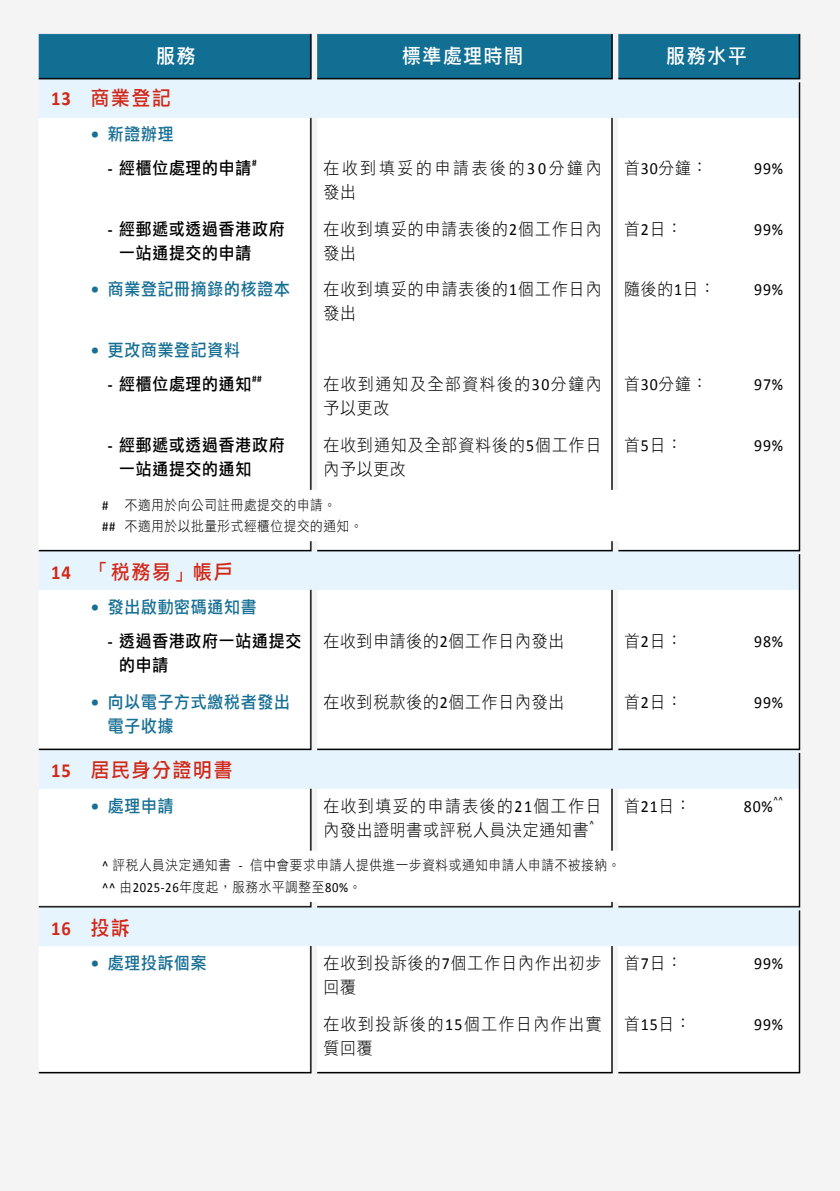
<style>
.page{position:relative;width:840px;height:1191px;background:#fff}
.page>*{position:absolute;margin:0;border:0;box-sizing:border-box;transform-origin:0 0}
.t1{font:20px "DF Li Hei HK W5";letter-spacing:.1em;color:#d1291a;scale:.93 1}
.t2{font:20px "DF Li Hei HK W5";letter-spacing:.1em;color:#fff;scale:.93 1}
.t3{font:700 20px "Calibri";color:#d1291a;scale:.93 1}
.t4{font:17px/24px "DF Hei HK W3";letter-spacing:.065em;color:#000;scale:.93 1}
.t5{font:17px/24px "DF Li Hei HK W5";letter-spacing:.05em;color:#000;scale:.93 1}
.t6{font:17px/24px "DF Li Hei HK W5";letter-spacing:.05em;color:#176f94;scale:.93 1}
.t7{font:17px/24px "DF Hei HK W3";letter-spacing:.095em;color:#000;scale:.93 1}
.t8{font:17px "Calibri";letter-spacing:.05em;color:#000;scale:.93 1}
.t9{font:17px/24px "DF Hei HK W3";letter-spacing:.17em;color:#000;scale:.93 1}
.t10{font:14px/21.6px "DF Hei HK W3";letter-spacing:.05em;color:#000;scale:.9 1}
.t11{font:700 10px "Calibri";color:#000;scale:.93 1}
.t12{font:10px "Calibri";color:#000;scale:.93 1}
.s1{font-family:"Calibri";font-weight:700}
.s2{font-family:"Calibri"}
.s3{font-family:"DF Li Hei HK W5";font-weight:400}
</style>
<div class="page">
<img style="left:0;top:0;width:839px;height:1190px">
<p class="t2" style="left:156px;top:45px;width:44px">服務</p>
<p class="t2" style="left:402px;top:45px;width:131px">標準處理時間</p>
<p class="t2" style="left:666px;top:45px;width:87px">服務水平</p>
<p class="t1" style="left:51px;top:87px;width:130px"><span class="s1">13</span> 商業登記</p>
<p class="t6" style="left:91px;top:121px;width:90px"><span class="s1">•</span> 新證辦理</p>
<p class="t5" style="left:108px;top:155px;width:156px"><span class="s1">-</span> 經櫃位處理的申請</p>
<p class="t11" style="left:252px;top:155px;width:6px">#</p>
<p class="t9" style="left:323px;top:155px;width:300px">在收到填妥的申請表後的<span class="s2">30</span>分鐘內發出</p>
<p class="t4" style="left:624px;top:155px;width:91px">首<span class="s2">30</span>分鐘：</p>
<p class="t8" style="left:753px;top:157px;width:33px">99%</p>
<p class="t5" style="left:119px;top:216px;width:179px;text-indent:-11px"><span class="s1">-</span> 經郵遞或透過香港政府一站通提交的申請</p>
<p class="t4" style="left:323px;top:216px;width:300px">在收到填妥的申請表後的<span class="s2">2</span>個工作日內發出</p>
<p class="t4" style="left:624px;top:216px;width:64px">首<span class="s2">2</span>日：</p>
<p class="t8" style="left:753px;top:218px;width:33px">99%</p>
<p class="t6" style="left:91px;top:277px;width:215px"><span class="s1">•</span> 商業登記冊摘錄的核證本</p>
<p class="t4" style="left:323px;top:277px;width:300px">在收到填妥的申請表後的<span class="s2">1</span>個工作日內發出</p>
<p class="t4" style="left:624px;top:277px;width:99px">隨後的<span class="s2">1</span>日：</p>
<p class="t8" style="left:753px;top:279px;width:33px">99%</p>
<p class="t6" style="left:91px;top:338px;width:162px"><span class="s1">•</span> 更改商業登記資料</p>
<p class="t5" style="left:108px;top:372px;width:156px"><span class="s1">-</span> 經櫃位處理的通知</p>
<p class="t11" style="left:252px;top:372px;width:12px">##</p>
<p class="t7" style="left:323px;top:372px;width:300px">在收到通知及全部資料後的<span class="s2">30</span>分鐘內予以更改</p>
<p class="t4" style="left:624px;top:372px;width:91px">首<span class="s2">30</span>分鐘：</p>
<p class="t8" style="left:753px;top:374px;width:33px">97%</p>
<p class="t5" style="left:119px;top:433px;width:179px;text-indent:-11px"><span class="s1">-</span> 經郵遞或透過香港政府一站通提交的通知</p>
<p class="t4" style="left:323px;top:433px;width:300px">在收到通知及全部資料後的<span class="s2">5</span>個工作日內予以更改</p>
<p class="t4" style="left:624px;top:433px;width:64px">首<span class="s2">5</span>日：</p>
<p class="t8" style="left:753px;top:435px;width:33px">99%</p>
<p class="t10" style="left:102px;top:493px;width:291px"><span class="s2">#</span> 不適用於向公司註冊處提交的申請。<br><span class="s2">##</span> 不適用於以批量形式經櫃位提交的通知。</p>
<p class="t1" style="left:51px;top:560px;width:196px"><span class="s1">14</span> 「稅務易」帳戶</p>
<p class="t6" style="left:91px;top:595px;width:180px"><span class="s1">•</span> 發出啟動密碼通知書</p>
<p class="t5" style="left:119px;top:629px;width:197px;text-indent:-11px"><span class="s1">-</span> 透過香港政府一站通提交的申請</p>
<p class="t4" style="left:323px;top:629px;width:260px">在收到申請後的<span class="s2">2</span>個工作日內發出</p>
<p class="t4" style="left:624px;top:629px;width:64px">首<span class="s2">2</span>日：</p>
<p class="t8" style="left:753px;top:631px;width:33px">98%</p>
<p class="t6" style="left:108px;top:689px;width:197px;text-indent:-17px"><span class="s1">•</span> 向以電子方式繳稅者發出電子收據</p>
<p class="t4" style="left:323px;top:689px;width:260px">在收到稅款後的<span class="s2">2</span>個工作日內發出</p>
<p class="t4" style="left:624px;top:689px;width:64px">首<span class="s2">2</span>日：</p>
<p class="t8" style="left:753px;top:692px;width:33px">99%</p>
<p class="t1" style="left:51px;top:759px;width:196px"><span class="s1">15</span> 居民身分證明書</p>
<p class="t6" style="left:91px;top:793px;width:90px"><span class="s1">•</span> 處理申請</p>
<p class="t7" style="left:323px;top:793px;width:300px">在收到填妥的申請表後的<span class="s2">21</span>個工作日</p>
<p class="t12" style="left:589px;top:818px;width:6px">^</p>
<p class="t4" style="left:323px;top:817px;width:286px">內發出證明書或評稅人員決定通知書</p>
<p class="t12" style="left:773px;top:794px;width:12px">^^</p>
<p class="t4" style="left:624px;top:793px;width:73px">首<span class="s2">21</span>日：</p>
<p class="t8" style="left:743px;top:795px;width:33px">80%</p>
<p class="t10" style="left:102px;top:853px;width:577px"><span class="s2">^</span> 評稅人員決定通知書 <span class="s2">-</span> 信中會要求申請人提供進一步資料或通知申請人申請不被接納。<span class="s2">^^</span> 由<span class="s2">2025-26</span>年度起，服務水平調整至<span class="s2">80%</span>。</p>
<p class="t3" style="left:51px;top:914px;width:86px">16 <span class="s3">投訴</span></p>
<p class="t6" style="left:91px;top:950px;width:126px"><span class="s1">•</span> 處理投訴個案</p>
<p class="t4" style="left:323px;top:950px;width:300px">在收到投訴後的<span class="s2">7</span>個工作日內作出初步回覆</p>
<p class="t4" style="left:624px;top:950px;width:64px">首<span class="s2">7</span>日：</p>
<p class="t8" style="left:753px;top:953px;width:33px">99%</p>
<p class="t7" style="left:323px;top:1011px;width:300px">在收到投訴後的<span class="s2">15</span>個工作日內作出實質回覆</p>
<p class="t4" style="left:624px;top:1011px;width:73px">首<span class="s2">15</span>日：</p>
<p class="t8" style="left:753px;top:1013px;width:33px">99%</p>
</div>
